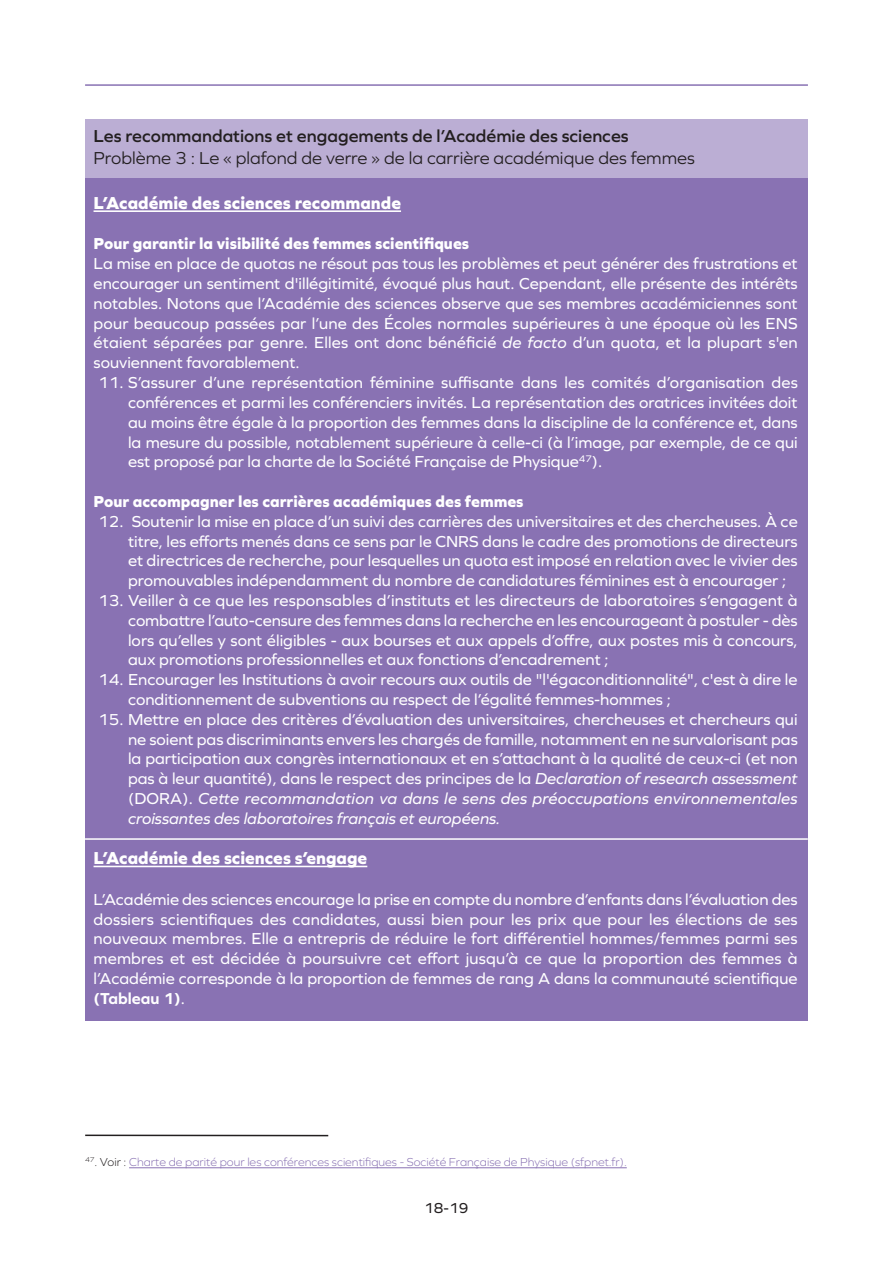
<style>
.page{position:relative;width:893px;height:1263px;background:#fff}
.page>*{position:absolute;margin:0;border:0;box-sizing:border-box;transform-origin:0 0}
.t1{font:800 18px "Graphie";color:#fff}
.t2{font:18px "Graphie";color:#231f20}
.t3{font:600 18px "Graphie";color:#231f20}
.t4{font:16.5px/19.8px "Graphie";color:#fff;text-align:justify}
.t5{font:800 16.5px "Graphie";color:#fff}
.t6{font:15px "Graphie";color:#231f20}
.t7{font:300 12px "Graphie";color:#8972b3}
.s1{font-style:italic}
.s2{font-weight:700}
.s3{color:#231f20}
</style>
<div class="page">
<hr style="left:85px;top:84px;width:723px;height:2px;background:#8972b3">
<div style="left:85px;top:119px;width:723px;height:59px;background:#bbaed4"></div>
<div style="left:85px;top:178px;width:723px;height:842px;background:#8972b3"></div>
<hr style="left:94px;top:210px;width:307px;height:2px;background:#fff">
<hr style="left:94px;top:866px;width:273px;height:1px;background:#fff">
<hr style="left:129px;top:1167px;width:498px;height:1px;background:#8972b3">
<hr style="left:85px;top:1134px;width:243px;height:2px;background:#231f20">
<hr style="left:85px;top:838px;width:723px;height:2px;background:#fff">
<p class="t3" style="left:93px;top:129px;width:537px">Les recommandations et engagements de l’Académie des sciences</p>
<p class="t2" style="left:93px;top:151px;width:603px">Problème 3 : Le « plafond de verre » de la carrière académique des femmes</p>
<p class="t1" style="left:94px;top:197px;width:309px">L’Académie des sciences recommande</p>
<p class="t5" style="left:94px;top:238px;width:377px">Pour garantir la visibilité des femmes scientifiques</p>
<p class="t4" style="left:94px;top:255px;width:706px">La mise en place de quotas ne résout pas tous les problèmes et peut générer des frustrations et encourager un sentiment d'illégitimité, évoqué plus haut. Cependant, elle présente des intérêts notables. Notons que l’Académie des sciences observe que ses membres académiciennes sont pour beaucoup passées par l’une des Écoles normales supérieures à une époque où les ENS étaient séparées par genre. Elles ont donc bénéficié <span class="s1">de facto</span> d’un quota, et la plupart s'en souviennent favorablement.</p>
<p class="t4" style="left:128px;top:374px;width:671px;text-indent:-30px">11. S’assurer d’une représentation féminine suffisante dans les comités d’organisation des conférences et parmi les conférenciers invités. La représentation des oratrices invitées doit au moins être égale à la proportion des femmes dans la discipline de la conférence et, dans la mesure du possible, notablement supérieure à celle-ci (à l’image, par exemple, de ce qui est proposé par la charte de la Société Française de Physique<sup>47</sup>).</p>
<p class="t5" style="left:94px;top:495px;width:432px">Pour accompagner les carrières académiques des femmes</p>
<p class="t4" style="left:128px;top:513px;width:671px;text-indent:-30px">12. Soutenir la mise en place d’un suivi des carrières des universitaires et des chercheuses. À ce titre, les efforts menés dans ce sens par le CNRS dans le cadre des promotions de directeurs et directrices de recherche, pour lesquelles un quota est imposé en relation avec le vivier des promouvables indépendamment du nombre de candidatures féminines est à encourager ;</p>
<p class="t4" style="left:128px;top:592px;width:671px;text-indent:-30px">13. Veiller à ce que les responsables d’instituts et les directeurs de laboratoires s’engagent à combattre l’auto-censure des femmes dans la recherche en les encourageant à postuler - dès lors qu’elles y sont éligibles - aux bourses et aux appels d’offre, aux postes mis à concours, aux promotions professionnelles et aux fonctions d’encadrement ;</p>
<p class="t4" style="left:128px;top:671px;width:671px;text-indent:-30px">14. Encourager les Institutions à avoir recours aux outils de "l'égaconditionnalité", c'est à dire le conditionnement de subventions au respect de l’égalité femmes-hommes ;</p>
<p class="t4" style="left:128px;top:711px;width:671px;text-indent:-30px">15. Mettre en place des critères d’évaluation des universitaires, chercheuses et chercheurs qui ne soient pas discriminants envers les chargés de famille, notamment en ne survalorisant pas la participation aux congrès internationaux et en s’attachant à la qualité de ceux-ci (et non pas à leur quantité), dans le respect des principes de la <span class="s1">Declaration of research assessment </span>(DORA). <span class="s1">Cette recommandation va dans le sens des préoccupations environnementales croissantes des laboratoires français et européens.</span></p>
<p class="t1" style="left:94px;top:852px;width:275px">L’Académie des sciences s’engage</p>
<p class="t4" style="left:94px;top:891px;width:706px">L’Académie des sciences encourage la prise en compte du nombre d’enfants dans l’évaluation des dossiers scientifiques des candidates, aussi bien pour les prix que pour les élections de ses nouveaux membres. Elle a entrepris de réduire le fort différentiel hommes/femmes parmi ses membres et est décidée à poursuivre cet effort jusqu’à ce que la proportion des femmes à l’Académie corresponde à la proportion de femmes de rang A dans la communauté scientifique <span class="s2">(Tableau 1)</span>.</p>
<p class="t7" style="left:85px;top:1158px;width:543px"><sup>47</sup><span class="s3">. Voir :</span> Charte de parité pour les conférences scientifiques - Société Française de Physique (sfpnet.fr).</p>
<p class="t6" style="left:424px;top:1202px;width:46px">18-19</p>
</div>
